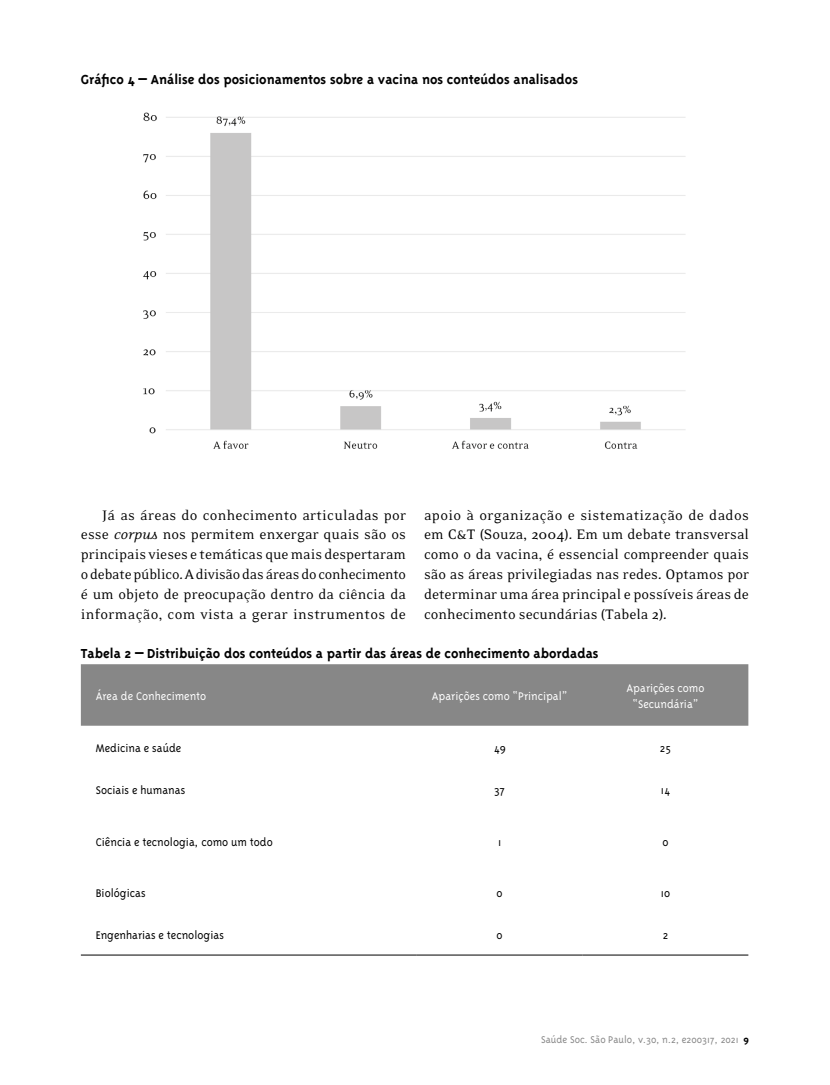
<style>
.page{position:relative;width:830px;height:1085px;background:#fff}
.page>*{position:absolute;margin:0;border:0;box-sizing:border-box;transform-origin:0 0}
.t1{font:15.75px/19.8px "Eidetic Neo";color:#000;text-align:justify}
.t2{font:700 15px "Triplex";color:#000}
.t3{font:300 12.75px "Triplex";color:#000}
.t4{font:300 12.75px/16.5px "Triplex";color:#fff;text-align:center}
.t5{font:300 11.25px "Triplex";color:#878787}
.s1{font-style:italic}
.s2{font-weight:700;color:#000}
</style>
<div class="page">
<img style="left:143px;top:112px;width:543px;height:337px">
<div style="left:81px;top:664px;width:667px;height:61px;background:#878787"></div>
<hr style="left:81px;top:954px;width:335px;height:1px;background:#000">
<hr style="left:416px;top:954px;width:166px;height:1px;background:#000">
<hr style="left:582px;top:954px;width:166px;height:1px;background:#000">
<p class="t2" style="left:81px;top:70px;width:498px">Gráfico 4 – Análise dos posicionamentos sobre a vacina nos conteúdos analisados</p>
<p class="t1" style="left:81px;top:505px;width:326px;text-indent:21px">Já as áreas do conhecimento articuladas por esse <span class="s1">corpus</span> nos permitem enxergar quais são os principais vieses e temáticas que mais despertaram odebate público. A divisão das áreas do conhecimento é um objeto de preocupação dentro da ciência da informação, com vista a gerar instrumentos de</p>
<p class="t1" style="left:424px;top:505px;width:326px">apoio à organização e sistematização de dados em C&amp;T (Souza, 2004). Em um debate transversal como o da vacina, é essencial compreender quais são as áreas privilegiadas nas redes. Optamos por determinar uma área principal e possíveis áreas de conhecimento secundárias (Tabela 2).</p>
<p class="t2" style="left:81px;top:645px;width:519px">Tabela 2 – Distribuição dos conteúdos a partir das áreas de conhecimento abordadas</p>
<p class="t4" style="left:96px;top:687px;width:112px">Área de Conhecimento</p>
<p class="t4" style="left:431px;top:687px;width:137px">Aparições como “Principal”</p>
<p class="t4" style="left:626px;top:679px;width:79px">Aparições como “Secundária”</p>
<p class="t3" style="left:96px;top:740px;width:87px">Medicina e saúde</p>
<p class="t3" style="left:493px;top:740px;width:13px">49</p>
<p class="t3" style="left:659px;top:740px;width:13px">25</p>
<p class="t3" style="left:96px;top:783px;width:91px">Sociais e humanas</p>
<p class="t3" style="left:494px;top:783px;width:13px">37</p>
<p class="t3" style="left:660px;top:783px;width:11px">14</p>
<p class="t3" style="left:96px;top:834px;width:178px">Ciência e tecnologia, como um todo</p>
<p class="t3" style="left:498px;top:834px;width:5px">1</p>
<p class="t3" style="left:662px;top:834px;width:8px">0</p>
<p class="t3" style="left:96px;top:885px;width:51px">Biológicas</p>
<p class="t3" style="left:496px;top:885px;width:8px">0</p>
<p class="t3" style="left:660px;top:885px;width:11px">10</p>
<p class="t3" style="left:96px;top:927px;width:130px">Engenharias e tecnologias</p>
<p class="t3" style="left:496px;top:927px;width:8px">0</p>
<p class="t3" style="left:662px;top:927px;width:7px">2</p>
<p class="t5" style="left:540px;top:1033px;width:209px">Saúde Soc. São Paulo, v.30, n.2, e200317, 2021 <span class="s2">9</span></p>
</div>
